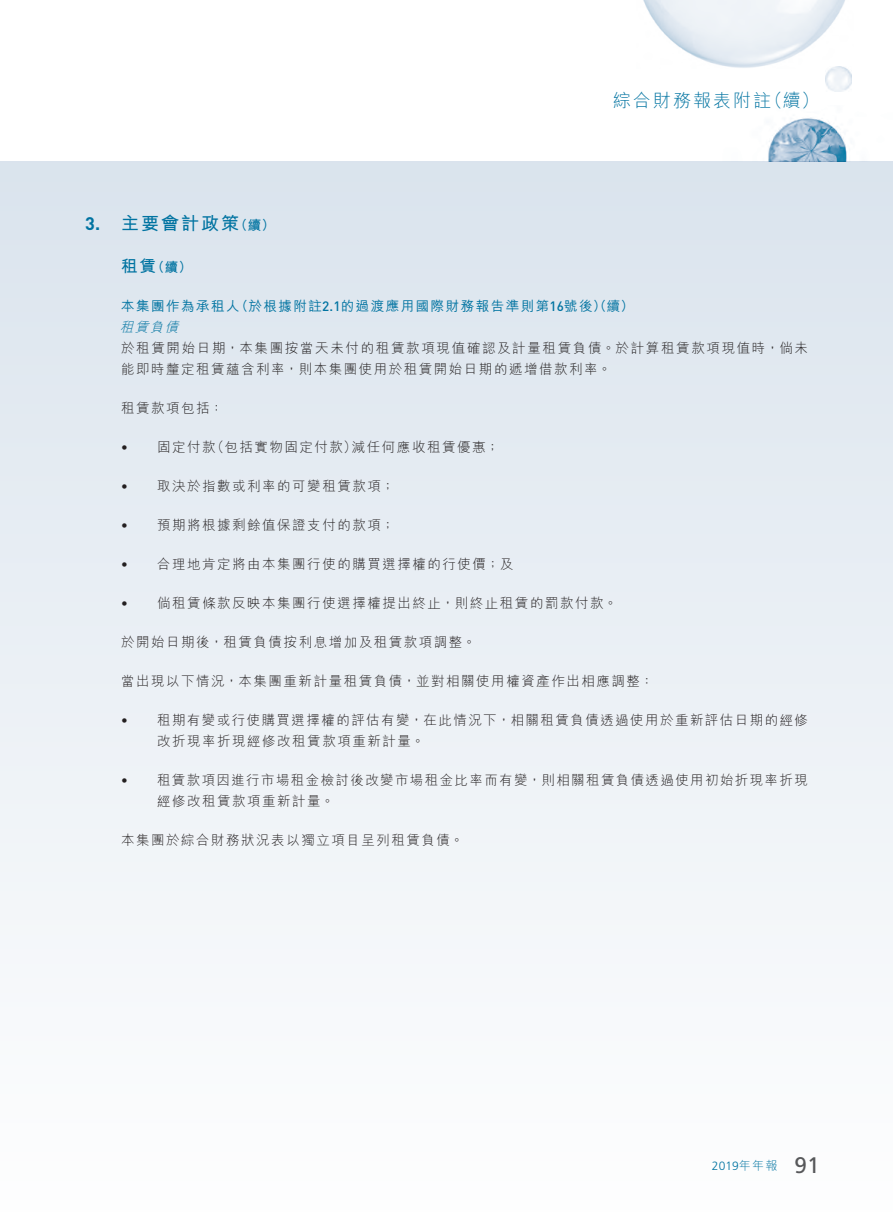
<style>
.page{position:relative;width:893px;height:1212px;background:#fff}
.page>*{position:absolute;margin:0;border:0;box-sizing:border-box;transform-origin:0 0}
.t1{font:300 18px "M Hei HK";letter-spacing:.115em;color:#0073a1}
._03_H1{font:700 18px "M Hei HK";letter-spacing:.11em;color:#0073a1}
._08____IN2{font:300 13.5px/21px "M Hei HK";letter-spacing:.115em;color:#231f20}
._12___P2{font:300 13.5px/21px "M Hei HK";letter-spacing:.115em;color:#231f20}
._05_____H3{font:500 13.5px "M Hei HK";letter-spacing:.11em;color:#0073a1}
._04___H2{font:700 13.5px "M Hei HK";color:#0073a1}
._06a________H5{font:italic 300 13.5px "M Hei HK";color:#0073a1}
.t2{font:300 12px "Frutiger LT Std";color:#0073a1}
.s1{font-family:"DIN Pro"}
.s2{font-size:13.5px}
.s3{font-size:16.5px}
.s4{font-family:"M Hei HK"}
.s5{font-weight:400;font-size:22.5px;color:#57585a}
</style>
<div class="page">
<div style="left:0;top:162px;width:893px;height:1050px;background:linear-gradient(to bottom,#dae3ed,#fdfefe)"></div>
<img style="left:520px;top:117px;width:373px;height:45px">
<img style="left:643px;top:0;width:202px;height:68px">
<img style="left:826px;top:67px;width:26px;height:25px">
<h1 class="t1" style="left:613px;top:91px;width:208px">綜合財務報表附註（續）</h1>
<p class="_03_H1" style="left:85px;top:210px;width:192px"><span class="s1">3.</span> 主要會計政策<span class="s2">（續）</span></p>
<p class="_04___H2" style="left:121px;top:257px;width:72px"><span class="s3">租賃</span>（續）</p>
<p class="_05_____H3" style="left:121px;top:296px;width:514px">本集團作為承租人（於根據附註<span class="s1">2.1</span>的過渡應用國際財務報告準則第<span class="s1">16</span>號後）（續）</p>
<p class="_06a________H5" style="left:120px;top:320px;width:64px">租賃負債</p>
<p class="_12___P2" style="left:121px;top:337px;width:688px">於租賃開始日期，本集團按當天未付的租賃款項現值確認及計量租賃負債。於計算租賃款項現值時，倘未能即時釐定租賃蘊含利率，則本集團使用於租賃開始日期的遞增借款利率。</p>
<p class="_12___P2" style="left:121px;top:397px;width:104px">租賃款項包括：</p>
<p class="_08____IN2" style="left:121px;top:436px;width:380px"><span class="s1">•</span> 固定付款（包括實物固定付款）減任何應收租賃優惠；</p>
<p class="_08____IN2" style="left:121px;top:475px;width:275px"><span class="s1">•</span> 取決於指數或利率的可變租賃款項；</p>
<p class="_08____IN2" style="left:121px;top:514px;width:275px"><span class="s1">•</span> 預期將根據剩餘值保證支付的款項；</p>
<p class="_08____IN2" style="left:121px;top:553px;width:394px"><span class="s1">•</span> 合理地肯定將由本集團行使的購買選擇權的行使價；及</p>
<p class="_08____IN2" style="left:121px;top:592px;width:498px"><span class="s1">•</span> 倘租賃條款反映本集團行使選擇權提出終止，則終止租賃的罰款付款。</p>
<p class="_12___P2" style="left:121px;top:631px;width:357px">於開始日期後，租賃負債按利息增加及租賃款項調整。</p>
<p class="_12___P2" style="left:121px;top:670px;width:534px">當出現以下情況，本集團重新計量租賃負債，並對相關使用權資產作出相應調整：</p>
<p class="_08____IN2" style="left:157px;top:709px;width:653px;text-indent:-36px"><span class="s1">•</span> 租期有變或行使購買選擇權的評估有變，在此情況下，相關租賃負債透過使用於重新評估日期的經修改折現率折現經修改租賃款項重新計量。</p>
<p class="_08____IN2" style="left:157px;top:769px;width:652px;text-indent:-36px"><span class="s1">•</span> 租賃款項因進行市場租金檢討後改變市場租金比率而有變，則相關租賃負債透過使用初始折現率折現經修改租賃款項重新計量。</p>
<p class="_12___P2" style="left:121px;top:829px;width:344px">本集團於綜合財務狀況表以獨立項目呈列租賃負債。</p>
<p class="t2" style="left:712px;top:1159px;width:109px">2019<span class="s4">年年報</span> <span class="s5">91</span></p>
</div>
